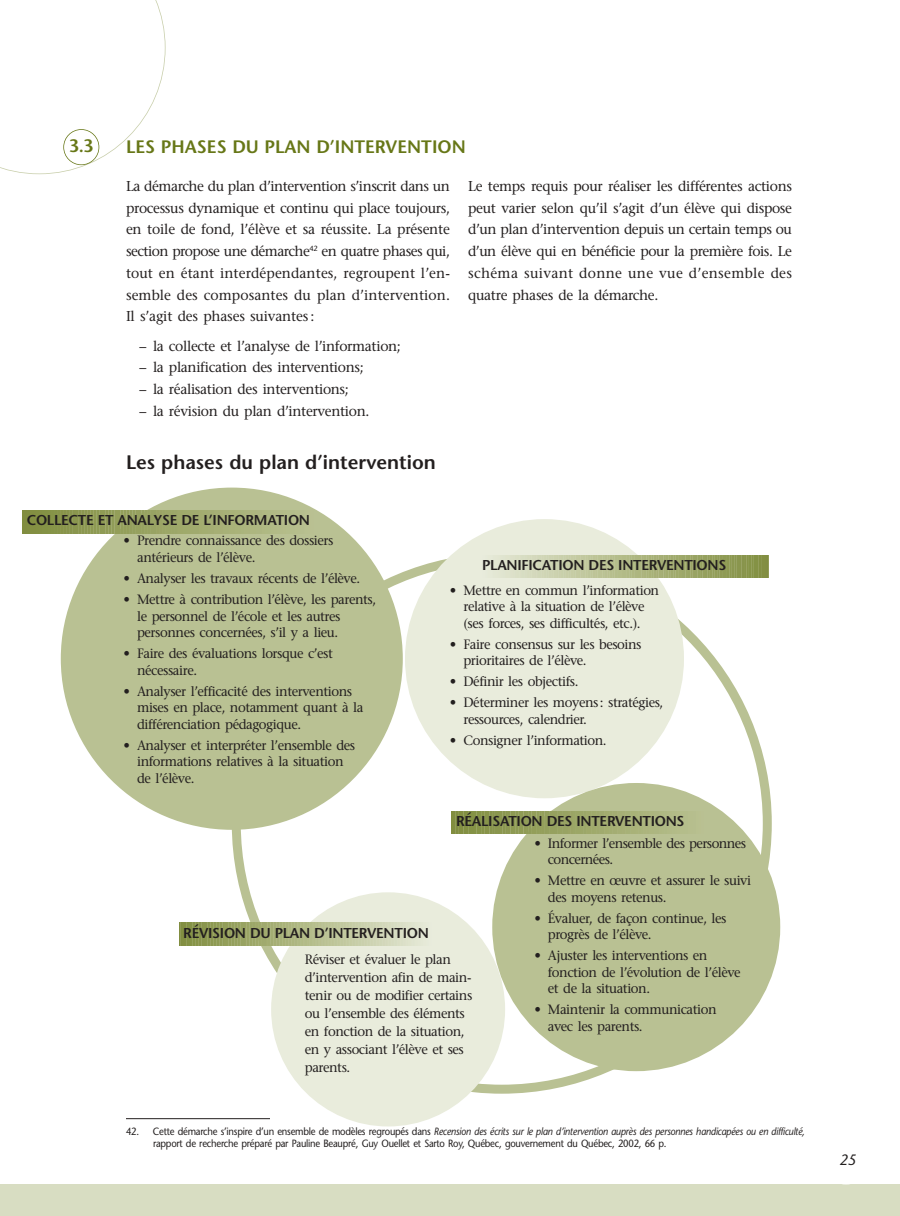
<style>
.page{position:relative;width:900px;height:1216px;background:#fff}
.page>*{position:absolute;margin:0;border:0;box-sizing:border-box;transform-origin:0 0}
.t1{font:600 19.5px "Stone Sans";color:#231f1f}
.t2{font:600 18px "Stone Sans";color:#677717}
.t3{font:italic 15px "Stone Sans";color:#231f1f}
.t4{font:14.25px/21.8px "Stone Serif";letter-spacing:-.025em;color:#231f1f;text-align:justify}
.t5{font:600 14.25px "Stone Sans";letter-spacing:-.02em;color:#231f1f}
.t6{font:13.5px/16.5px "Stone Serif";letter-spacing:-.035em;color:#231f1f}
.t7{font:10.5px/12px "Stone Sans";letter-spacing:-.025em;color:#231f1f;scale:.9 1}
.s1{font-style:italic}
</style>
<div class="page">
<svg style="left:232px;top:554px;width:540px;height:539px"></svg>
<div style="left:0;top:1184px;width:900px;height:31px;background:#d8ddc2"></div>
<hr style="left:126px;top:1118px;width:144px;height:1px;background:#231f1f">
<svg style="left:0;top:0;width:166px;height:174px"></svg>
<div style="left:61px;top:487px;width:342px;height:342px;background:#b9c193;border-radius:50%"></div>
<div style="left:405px;top:519px;width:279px;height:279px;background:#e9ecdc;border-radius:50%"></div>
<div style="left:271px;top:892px;width:234px;height:234px;background:#e9ecdc;border-radius:50%"></div>
<div style="left:492px;top:782px;width:288px;height:288px;background:#b9c193;border-radius:50%"></div>
<svg style="left:22px;top:510px;width:264px;height:23px;background:#9aa464"></svg>
<svg style="left:499px;top:555px;width:271px;height:22px;background:#b1b987"></svg>
<svg style="left:179px;top:922px;width:238px;height:23px;background:#b1b987"></svg>
<svg style="left:452px;top:811px;width:228px;height:22px;background:#9aa565"></svg>
<div style="left:63px;top:129px;width:36px;height:36px;border:2px solid #677717;border-radius:50%"></div>
<h2 class="t2" style="left:69px;top:139px;width:26px">3.3</h2>
<h2 class="t2" style="left:126px;top:140px;width:341px">LES PHASES DU PLAN D’INTERVENTION</h2>
<p class="t4" style="left:126px;top:176px;width:326px">La démarche du plan d’intervention s’inscrit dans un processus dynamique et continu qui place toujours, en toile de fond, l’élève et sa réussite. La présente section propose une démarche<sup>42</sup> en quatre phases qui, tout en étant interdépendantes, regroupent l’en&shy;semble des composantes du plan d’intervention.<br>Il s’agit des phases suivantes :</p>
<p class="t4" style="left:140px;top:336px;width:263px">– la collecte et l’analyse de l’information;</p>
<p class="t4" style="left:140px;top:358px;width:226px">– la planification des interventions;</p>
<p class="t4" style="left:140px;top:380px;width:211px">– la réalisation des interventions;</p>
<p class="t4" style="left:140px;top:401px;width:231px">– la révision du plan d’intervention.</p>
<h1 class="t1" style="left:126px;top:455px;width:311px">Les phases du plan d’intervention</h1>
<p class="t4" style="left:468px;top:176px;width:326px">Le temps requis pour réaliser les différentes actions peut varier selon qu’il s’agit d’un élève qui dispose d’un plan d’intervention depuis un certain temps ou d’un élève qui en bénéficie pour la première fois. Le schéma suivant donne une vue d’ensemble des quatre phases de la démarche.</p>
<p class="t5" style="left:27px;top:514px;width:285px">COLLECTE ET ANALYSE DE L’INFORMATION</p>
<p class="t6" style="left:137px;top:534px;width:198px;text-indent:-14px">• Prendre connaissance des dossiers antérieurs de l’élève.</p>
<p class="t6" style="left:124px;top:571px;width:238px">• Analyser les travaux récents de l’élève.</p>
<p class="t6" style="left:137px;top:592px;width:241px;text-indent:-13px">• Mettre à contribution l’élève, les parents, le personnel de l’école et les autres personnes concernées, s’il y a lieu.</p>
<p class="t6" style="left:137px;top:646px;width:197px;text-indent:-13px">• Faire des évaluations lorsque c’est nécessaire.</p>
<p class="t6" style="left:137px;top:684px;width:228px;text-indent:-14px">• Analyser l’efficacité des interventions mises en place, notamment quant à la différenciation pédagogique.</p>
<p class="t6" style="left:137px;top:738px;width:220px;text-indent:-13px">• Analyser et interpréter l’ensemble des informations relatives à la situation de l’élève.</p>
<p class="t5" style="left:482px;top:559px;width:246px">PLANIFICATION DES INTERVENTIONS</p>
<p class="t6" style="left:450px;top:583px;width:211px;text-align:center">• Mettre en commun l’information relative à la situation de l’élève<br>(ses forces, ses difficultés, etc.).</p>
<p class="t6" style="left:463px;top:637px;width:180px;text-indent:-13px">• Faire consensus sur les besoins prioritaires de l’élève.</p>
<p class="t6" style="left:450px;top:674px;width:130px">• Définir les objectifs.</p>
<p class="t6" style="left:463px;top:695px;width:201px;text-indent:-13px">• Déterminer les moyens: stratégies, ressources, calendrier.</p>
<p class="t6" style="left:450px;top:733px;width:158px">• Consigner l’information.</p>
<p class="t5" style="left:456px;top:815px;width:230px">RÉALISATION DES INTERVENTIONS</p>
<p class="t5" style="left:183px;top:926px;width:247px">RÉVISION DU PLAN D’INTERVENTION</p>
<p class="t6" style="left:305px;top:951px;width:169px;line-height:18px">Réviser et évaluer le plan d’intervention afin de main&shy;tenir ou de modifier certains ou l’ensemble des éléments en fonction de la situation, en y associant l’élève et ses parents.</p>
<p class="t6" style="left:548px;top:836px;width:200px;text-indent:-13px">• Informer l’ensemble des personnes concernées.</p>
<p class="t6" style="left:548px;top:873px;width:205px;text-indent:-13px">• Mettre en œuvre et assurer le suivi des moyens retenus.</p>
<p class="t6" style="left:548px;top:911px;width:180px;text-indent:-13px">• Évaluer, de façon continue, les progrès de l’élève.</p>
<p class="t6" style="left:548px;top:948px;width:194px;text-indent:-13px">• Ajuster les interventions en fonction de l’évolution de l’élève et de la situation.</p>
<p class="t6" style="left:548px;top:1002px;width:170px;text-indent:-14px">• Maintenir la communication avec les parents.</p>
<p class="t7" style="left:153px;top:1126px;width:726px;text-indent:-27px">42. Cette démarche s’inspire d’un ensemble de modèles regroupés dans <span class="s1">Recension des écrits sur le plan d’intervention auprès des personnes handicapées ou en difficulté, </span>rapport de recherche préparé par Pauline Beaupré, Guy Ouellet et Sarto Roy, Québec, gouvernement du Québec, 2002, 66 p.</p>
<p class="t3" style="left:839px;top:1154px;width:19px">25</p>
</div>
